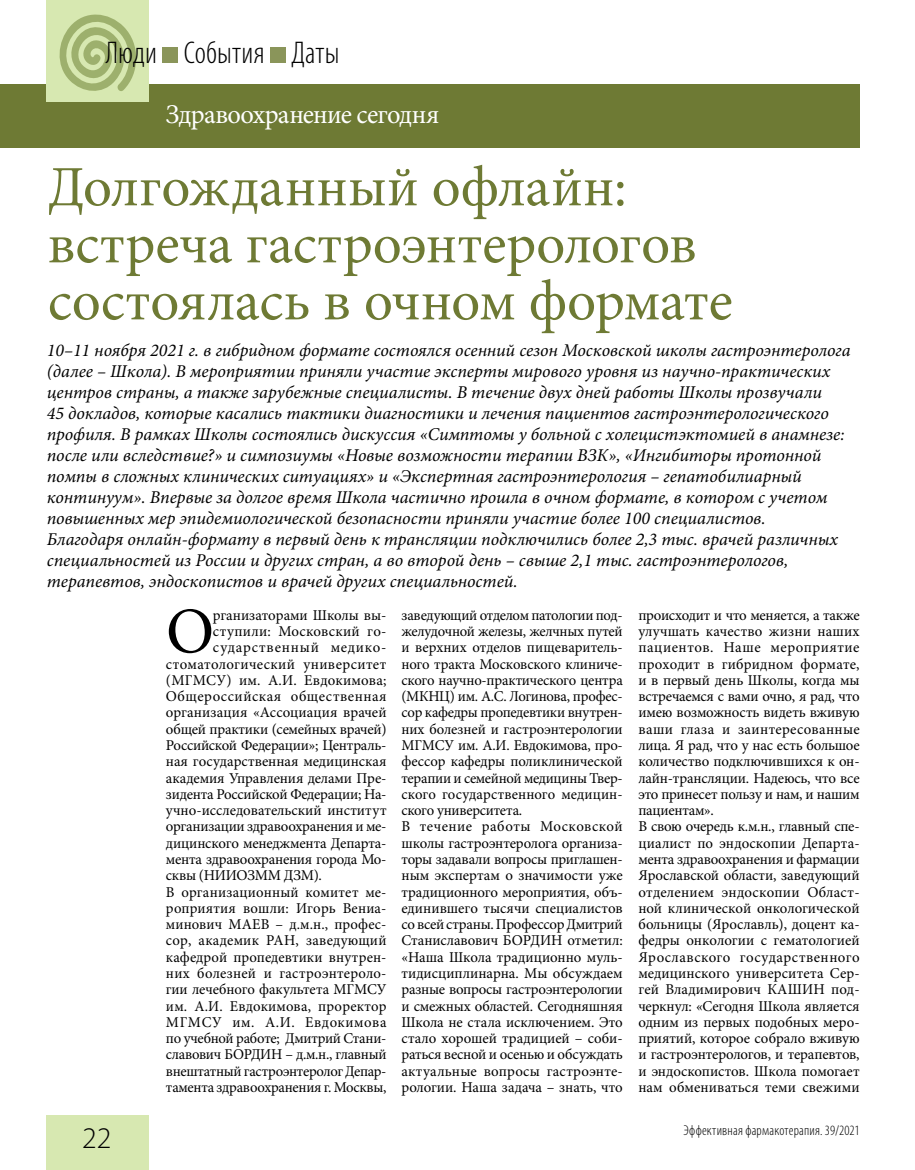
<style>
.page{position:relative;width:915px;height:1170px;background:#fff}
.page>*{position:absolute;margin:0;border:0;box-sizing:border-box;transform-origin:0 0}
.t1{font:65.1px "Minion Pro";color:#000}
.t2{font:57px/57px "Minion Pro";letter-spacing:-.005em;color:#6e7a34}
.t3{font:300 condensed 31.5px "Myriad Pro";letter-spacing:.005em;color:#000}
.t4{font:300 30px "Myriad Pro";color:#000}
.t5{font:27px "Minion Pro";letter-spacing:-.025em;color:#fff}
.t6{font:italic 18px/21px "Minion Pro";color:#000}
.t7{font:15px/16.2px "Minion Pro";letter-spacing:-.005em;color:#000}
.t8{font:15px "Minion Pro";letter-spacing:.015em;color:#000}
.t9{font:15px "Minion Pro";letter-spacing:.025em;color:#000}
.t10{font:15px "Minion Pro";letter-spacing:.02em;color:#000}
.t11{font:15px "Minion Pro";letter-spacing:.035em;color:#000}
.t12{font:15px "Minion Pro";letter-spacing:.04em;color:#000}
.t13{font:15px "Minion Pro";letter-spacing:.05em;color:#000}
.t14{font:300 condensed 14.25px "Myriad Pro";letter-spacing:.015em;color:#000}
</style>
<div class="page">
<div style="left:47px;top:1114px;width:102px;height:55px;background:#d7e8b1"></div>
<div style="left:0;top:84px;width:859px;height:63px;background:#6e7a34"></div>
<div style="left:47px;top:0;width:102px;height:102px;background:#d7e8b1"></div>
<svg style="left:59px;top:14px;width:78px;height:77px"></svg>
<div style="left:162px;top:47px;width:16px;height:16px;background:#8a955a"></div>
<div style="left:270px;top:47px;width:16px;height:16px;background:#8a955a"></div>
<h3 class="t3" style="left:106px;top:34px;width:235px">Люди События Даты</h3>
<h3 class="t5" style="left:166px;top:96px;width:275px">Здравоохранение сегодня</h3>
<h2 class="t2" style="left:48px;top:159px;width:686px">Долгожданный офлайн: встреча гастроэнтерологов состоялась в очном формате</h2>
<p class="t6" style="left:47px;top:339px;width:805px">10–11 ноября 2021 г. в гибридном формате состоялся осенний сезон Московской школы гастроэнтеролога (далее – Школа). В мероприятии приняли участие эксперты мирового уровня из научно-практических центров страны, а также зарубежные специалисты. В течение двух дней работы Школы прозвучали<br>45 докладов, которые касались тактики диагностики и лечения пациентов гастроэнтерологического профиля. В рамках Школы состоялись дискуссия «Симптомы у больной с холецистэктомией в анамнезе: после или вследствие?» и симпозиумы «Новые возможности терапии ВЗК», «Ингибиторы протонной помпы в сложных клинических ситуациях» и «Экспертная гастроэнтерология – гепатобилиарный континуум». Впервые за долгое время Школа частично прошла в очном формате, в котором с учетом повышенных мер эпидемиологической безопасности приняли участие более 100 специалистов.<br>Благодаря онлайн-формату в первый день к трансляции подключились более 2,3 тыс. врачей различных специальностей из России и других стран, а во второй день – свыше 2,1 тыс. гастроэнтерологов, терапевтов, эндоскопистов и врачей других специальностей.</p>
<h1 class="t1" style="left:166px;top:587px;width:50px">О</h1>
<p class="t7" style="left:213px;top:607px;width:175px">рганизаторами Школы вы-</p>
<p class="t7" style="left:401px;top:607px;width:223px">заведующий отделом патологии под&shy;желудочной железы, желчных путей и верхних отделов пищеваритель&shy;ного тракта Московского клиниче&shy;ского научно-практического центра (МКНЦ) им. А.С. Логинова, профес&shy;сор кафедры пропедевтики внутрен&shy;них болезней и гастроэнтерологии<br>МГМСУ им. А.И. Евдокимова, про&shy;фессор кафедры поликлинической терапии и семейной медицины Твер&shy;ского государственного медицин&shy;ского университета.<br>В течение работы Московской школы гастроэнтеролога организа&shy;торы задавали вопросы приглашен&shy;ным экспертам о значимости уже традиционного мероприятия, объ&shy;единившего тысячи специалистов со всей страны. Профессор Дмитрий<br>Станиславович БОРДИН отметил: «Наша Школа традиционно муль&shy;тидисциплинарна. Мы обсуждаем разные вопросы гастроэнтерологии и смежных областей. Сегодняшняя<br>Школа не стала исключением. Это стало хорошей традицией – соби&shy;раться весной и осенью и обсуждать актуальные вопросы гастроэнте&shy;рологии. Наша задача – знать, что</p>
<p class="t7" style="left:638px;top:607px;width:223px">происходит и что меняется, а также улучшать качество жизни наших пациентов. Наше мероприятие проходит в гибридном формате, и в первый день Школы, когда мы встречаемся с вами очно, я рад, что имею возможность видеть вживую ваши глаза и заинтересованные лица. Я рад, что у нас есть большое количество подключившихся к он&shy;лайн-трансляции. Надеюсь, что все это принесет пользу и нам, и нашим пациентам».<br>В свою очередь к.м.н., главный спе&shy;циалист по эндоскопии Департа&shy;мента здравоохранения и фармации<br>Ярославской области, заведующий отделением эндоскопии Област&shy;ной клинической онкологической больницы (Ярославль), доцент ка&shy;федры онкологии с гематологией<br>Ярославского государственного медицинского университета Сер&shy;гей Владимирович КАШИН под&shy;черкнул: «Сегодня Школа является одним из первых подобных меро&shy;приятий, которое собрало вживую и гастроэнтерологов, и терапевтов, и эндоскопистов. Школа помогает нам обмениваться теми свежими</p>
<p class="t8" style="left:213px;top:621px;width:175px">ступили: Московский го-</p>
<p class="t13" style="left:213px;top:637px;width:175px">сударственный медико-</p>
<p class="t9" style="left:166px;top:653px;width:222px">стоматологический университет</p>
<p class="t8" style="left:166px;top:670px;width:222px">(МГМСУ) им. А.И. Евдокимова;</p>
<p class="t11" style="left:166px;top:686px;width:222px">Общероссийская общественная</p>
<p class="t7" style="left:166px;top:704px;width:222px">организация «Ассоциация врачей</p>
<p class="t7" style="left:166px;top:720px;width:222px">общей практики (семейных врачей)</p>
<p class="t7" style="left:166px;top:737px;width:222px">Российской Федерации»; Централь-</p>
<p class="t7" style="left:166px;top:753px;width:222px">ная государственная медицинская</p>
<p class="t7" style="left:166px;top:769px;width:222px">академия Управления делами Пре-</p>
<p class="t7" style="left:166px;top:786px;width:222px">зидента Российской Федерации; На-</p>
<p class="t7" style="left:166px;top:802px;width:222px">учно-исследовательский институт</p>
<p class="t7" style="left:166px;top:818px;width:222px">организации здравоохранения и ме-</p>
<p class="t7" style="left:166px;top:834px;width:222px">дицинского менеджмента Департа-</p>
<p class="t7" style="left:166px;top:851px;width:222px">мента здравоохранения города Мо-</p>
<p class="t7" style="left:166px;top:867px;width:157px">сквы (НИИОЗММ ДЗМ).</p>
<p class="t8" style="left:166px;top:881px;width:222px">В организационный комитет ме-</p>
<p class="t8" style="left:166px;top:897px;width:222px">роприятия вошли: Игорь Вениа-</p>
<p class="t7" style="left:166px;top:916px;width:222px">минович МАЕВ – д.м.н., профес-</p>
<p class="t8" style="left:166px;top:930px;width:222px">сор, академик РАН, заведующий</p>
<p class="t7" style="left:166px;top:948px;width:222px">кафедрой пропедевтики внутрен-</p>
<p class="t10" style="left:166px;top:963px;width:222px">них болезней и гастроэнтероло-</p>
<p class="t7" style="left:166px;top:981px;width:222px">гии лечебного факультета МГМСУ</p>
<p class="t8" style="left:166px;top:995px;width:222px">им. А.И. Евдокимова, проректор</p>
<p class="t12" style="left:166px;top:1011px;width:222px">МГМСУ им. А.И. Евдокимова</p>
<p class="t7" style="left:166px;top:1030px;width:222px">по учебной работе; Дмитрий Стани-</p>
<p class="t7" style="left:166px;top:1046px;width:222px">славович БОРДИН – д.м.н., главный</p>
<p class="t7" style="left:166px;top:1062px;width:222px">внештатный гастроэнтеролог Депар-</p>
<p class="t7" style="left:166px;top:1078px;width:222px">тамента здравоохранения г. Москвы,</p>
<h3 class="t4" style="left:82px;top:1119px;width:31px">22</h3>
<p class="t14" style="left:683px;top:1121px;width:177px">Эффективная фармакотерапия. 39/2021</p>
</div>
